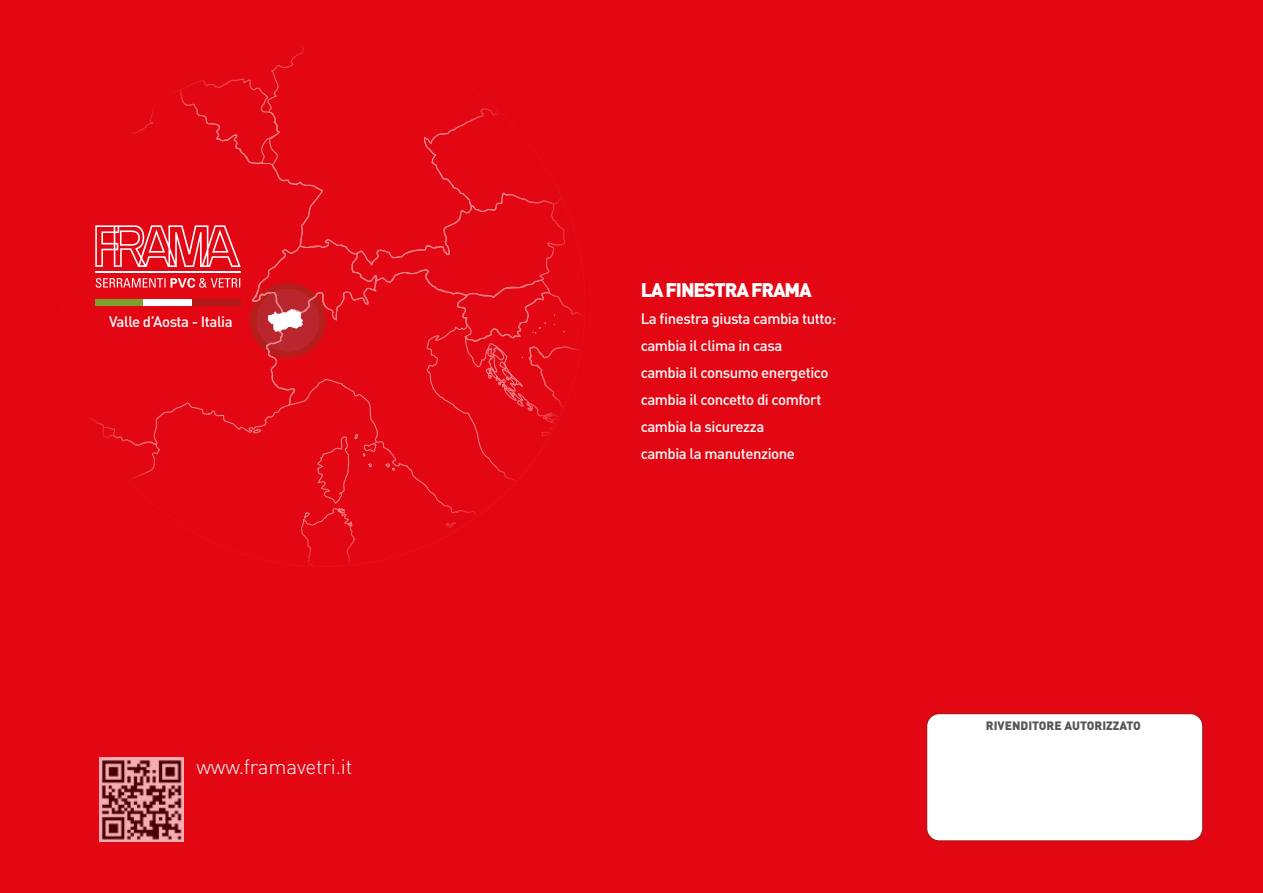
<style>
.page{position:relative;width:1263px;height:893px;background:#e30613}
.page>*{position:absolute;margin:0;border:0;box-sizing:border-box;transform-origin:0 0}
.t1{font:300 20.7px "DIN";letter-spacing:-.01em;color:#fff}
.t2{font:900 19.5px "DIN";letter-spacing:-.06em;color:#fff}
.t3{font:500 15px/27px "DIN";letter-spacing:-.03em;color:#fff}
.t4{font:900 12px "DIN";color:#575756}
</style>
<div class="page">
<img style="left:99px;top:758px;width:84px;height:84px">
<div style="left:926px;top:713px;width:277px;height:128px;background:#fff;border-radius:13px"></div>
<div style="left:926px;top:713px;width:278px;height:129px;border:2px solid #af1917;border-radius:13px"></div>
<svg style="left:89px;top:75px;width:495px;height:490px"></svg>
<div style="left:95px;top:299px;width:49px;height:7px;background:#7aa12c"></div>
<div style="left:144px;top:299px;width:48px;height:7px;background:#fff"></div>
<div style="left:192px;top:299px;width:49px;height:7px;background:#af1917"></div>
<p class="t3" style="left:109px;top:308px;width:125px">Valle d’Aosta - Italia</p>
<h1 class="t1" style="left:196px;top:754px;width:158px">www.framavetri.it</h1>
<h2 class="t2" style="left:641px;top:276px;width:173px">LA FINESTRA FRAMA</h2>
<p class="t3" style="left:641px;top:304px;width:197px">La finestra giusta cambia tutto: cambia il clima in casa<br>cambia il consumo energetico cambia il concetto di comfort cambia la sicurezza<br>cambia la manutenzione</p>
<p class="t4" style="left:986px;top:718px;width:156px">RIVENDITORE AUTORIZZATO</p>
</div>
